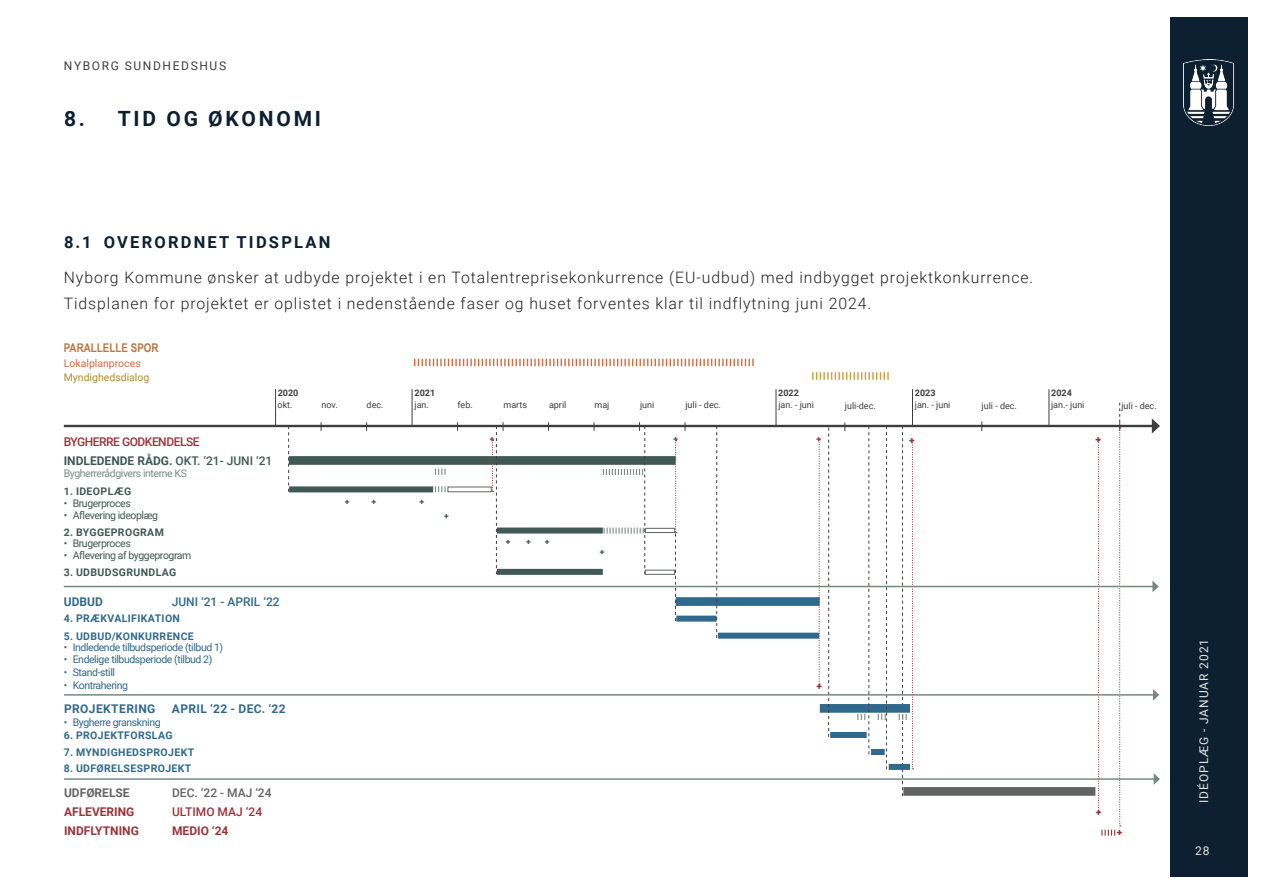
<style>
.page{position:relative;width:1263px;height:893px;background:#fff}
.page>*{position:absolute;margin:0;border:0;box-sizing:border-box;transform-origin:0 0}
.t1{font:700 21px "Roboto";letter-spacing:.135em;color:#0d2032}
.t2{font:700 16.5px "Roboto";letter-spacing:.135em;color:#0d2032}
.NK_Brødtekst{font:300 15.75px "Roboto";letter-spacing:.06em;color:#231f20}
.t3{font:700 12px "Roboto";letter-spacing:.035em;color:#30698c}
.t4{font:700 12px "Roboto";color:#405952}
.t5{font:700 12px "Roboto";color:#99343a}
.t6{font:12px "Roboto";letter-spacing:.085em;color:#e6e7dc}
.t7{font:500 12px "Roboto";letter-spacing:-.04em;color:#993239}
.t8{font:12px "Roboto";letter-spacing:.135em;color:#3e3e3f}
.t9{font:500 12px "Roboto";color:#30698c}
.t10{font:700 12px "Arial Narrow";color:#b74}
.t11{font:500 12px "Roboto";color:#626362}
.t12{font:500 12px "Roboto";color:#99343a}
.t13{font:700 12px "Roboto";color:#626362}
.t14{font:10.5px "Roboto";letter-spacing:-.04em;color:#30698c}
.t15{font:700 10.5px "Roboto";letter-spacing:.035em;color:#30698c}
.t16{font:10.5px "Roboto";letter-spacing:-.04em;color:#405952}
.t17{font:700 10.5px "Roboto";letter-spacing:.035em;color:#405952}
.t18{font:10.5px "Roboto";letter-spacing:-.04em;color:#798b86}
.t19{font:10.5px "Roboto";color:#b08d30}
.t20{font:10.5px "Roboto";color:#d16d42}
.t21{font:900 9.45px "Arial";color:#993239}
.t22{font:9px "Roboto";color:#3e3e3f}
.t23{font:700 9px "Roboto";color:#3e3e3f}
.t24{font:900 7.95px "Arial";color:#405952}
.t25{font:900 7.95px "Arial";color:#993239}
.s1{font-weight:500}
</style>
<div class="page">
<div style="left:1170px;top:17px;width:78px;height:860px;background:#0d2032"></div>
<img style="left:1184px;top:60px;width:50px;height:66px">
<svg style="left:812px;top:372px;width:77px;height:8px"></svg>
<svg style="left:435px;top:469px;width:11px;height:6px"></svg>
<hr style="left:64px;top:425px;width:1090px;height:2px;background:#3e3e3f">
<svg style="left:1152px;top:418px;width:8px;height:16px"></svg>
<div style="left:289px;top:456px;width:387px;height:9px;background:#405952"></div>
<div style="left:676px;top:597px;width:144px;height:9px;background:#30698c"></div>
<div style="left:676px;top:616px;width:40px;height:6px;background:#30698c"></div>
<div style="left:830px;top:732px;width:37px;height:6px;background:#30698c"></div>
<div style="left:718px;top:633px;width:101px;height:6px;background:#30698c"></div>
<svg style="left:414px;top:359px;width:340px;height:7px"></svg>
<div style="left:289px;top:486px;width:144px;height:6px;background:#405952"></div>
<div style="left:497px;top:527px;width:106px;height:6px;background:#405952"></div>
<hr style="left:275px;top:389px;width:1px;height:38px;background:#3e3e3f">
<hr style="left:412px;top:389px;width:1px;height:36px;background:#3e3e3f">
<svg style="left:288px;top:427px;width:1px;height:65px"></svg>
<svg style="left:716px;top:427px;width:1px;height:211px"></svg>
<hr style="left:776px;top:389px;width:1px;height:36px;background:#3e3e3f">
<hr style="left:912px;top:389px;width:1px;height:36px;background:#3e3e3f">
<hr style="left:1048px;top:389px;width:1px;height:37px;background:#3e3e3f">
<svg style="left:492px;top:427px;width:5px;height:147px"></svg>
<svg style="left:675px;top:440px;width:2px;height:181px"></svg>
<div style="left:497px;top:569px;width:106px;height:6px;background:#405952"></div>
<div style="left:645px;top:528px;width:30px;height:5px;border:1px solid #626363"></div>
<div style="left:447px;top:487px;width:45px;height:5px;border:1px solid #626363"></div>
<div style="left:645px;top:570px;width:30px;height:5px;border:1px solid #626363"></div>
<svg style="left:435px;top:486px;width:11px;height:6px"></svg>
<div style="left:820px;top:704px;width:90px;height:9px;background:#30698c"></div>
<div style="left:871px;top:749px;width:14px;height:6px;background:#30698c"></div>
<svg style="left:828px;top:428px;width:1px;height:309px"></svg>
<div style="left:889px;top:764px;width:21px;height:6px;background:#30698c"></div>
<div style="left:903px;top:787px;width:192px;height:9px;background:#626363"></div>
<svg style="left:899px;top:427px;width:14px;height:369px"></svg>
<svg style="left:878px;top:427px;width:9px;height:342px"></svg>
<svg style="left:857px;top:427px;width:12px;height:327px"></svg>
<hr style="left:64px;top:586px;width:1089px;height:1px;background:#748a7f">
<svg style="left:1152px;top:581px;width:7px;height:11px"></svg>
<hr style="left:64px;top:694px;width:1089px;height:2px;background:#748a7f">
<svg style="left:1153px;top:689px;width:6px;height:12px"></svg>
<hr style="left:64px;top:778px;width:1090px;height:2px;background:#748a7f">
<svg style="left:1154px;top:773px;width:6px;height:12px"></svg>
<svg style="left:594px;top:422px;width:51px;height:152px"></svg>
<svg style="left:1096px;top:403px;width:25px;height:433px"></svg>
<svg style="left:817px;top:439px;width:5px;height:246px"></svg>
<p class="t8" style="left:64px;top:57px;width:164px">NYBORG SUNDHEDSHUS</p>
<p class="t1" style="left:64px;top:104px;width:258px">8. TID OG ØKONOMI</p>
<p class="t2" style="left:64px;top:230px;width:268px">8.1 OVERORDNET TIDSPLAN</p>
<p class="NK_Brødtekst" style="left:64px;top:266px;width:971px">Nyborg Kommune ønsker at udbyde projektet i en Totalentreprisekonkurrence (EU-udbud) med indbygget projektkonkurrence.</p>
<p class="NK_Brødtekst" style="left:64px;top:292px;width:809px">Tidsplanen for projektet er oplistet i nedenstående faser og huset forventes klar til indflytning juni 2024.</p>
<p class="t10" style="left:64px;top:339px;width:96px">PARALLELLE SPOR</p>
<p class="t20" style="left:64px;top:356px;width:78px">Lokalplanproces</p>
<p class="t19" style="left:64px;top:370px;width:87px">Myndighedsdialog</p>
<p class="t23" style="left:278px;top:386px;width:22px">2020</p>
<p class="t23" style="left:415px;top:386px;width:22px">2021</p>
<p class="t23" style="left:778px;top:386px;width:22px">2022</p>
<p class="t23" style="left:915px;top:387px;width:22px">2023</p>
<p class="t23" style="left:1051px;top:386px;width:22px">2024</p>
<p class="t22" style="left:278px;top:399px;width:17px">okt.</p>
<p class="t22" style="left:322px;top:399px;width:18px">nov.</p>
<p class="t22" style="left:367px;top:399px;width:18px">dec.</p>
<p class="t22" style="left:415px;top:399px;width:16px">jan.</p>
<p class="t22" style="left:458px;top:399px;width:17px">feb.</p>
<p class="t22" style="left:503px;top:399px;width:25px">marts</p>
<p class="t22" style="left:549px;top:399px;width:19px">april</p>
<p class="t22" style="left:594px;top:399px;width:16px">maj</p>
<p class="t22" style="left:640px;top:399px;width:16px">juni</p>
<p class="t22" style="left:685px;top:399px;width:37px">juli - dec.</p>
<p class="t22" style="left:778px;top:399px;width:37px">jan. - juni</p>
<p class="t22" style="left:915px;top:399px;width:37px">jan. - juni</p>
<p class="t25" style="left:489px;top:434px;width:7px">+</p>
<p class="t25" style="left:673px;top:434px;width:7px">+</p>
<p class="t25" style="left:816px;top:433px;width:7px">+</p>
<p class="t21" style="left:909px;top:433px;width:8px">+</p>
<p class="t22" style="left:845px;top:399px;width:32px">juli-dec.</p>
<p class="t22" style="left:1051px;top:398px;width:35px">jan.- juni</p>
<p class="t22" style="left:981px;top:399px;width:37px">juli - dec.</p>
<p class="t7" style="left:64px;top:434px;width:137px">BYGHERRE GODKENDELSE</p>
<p class="t18" style="left:64px;top:466px;width:125px">Bygherrerådgivers interne KS</p>
<p class="t4" style="left:64px;top:452px;width:210px">INDLEDENDE RÅDG. <span class="s1">OKT. ‘21- JUNI ‘21</span></p>
<p class="t17" style="left:64px;top:483px;width:69px">1. IDEOPLÆG</p>
<p class="t16" style="left:64px;top:496px;width:69px">• Brugerproces</p>
<p class="t16" style="left:64px;top:508px;width:96px">• Aflevering ideoplæg</p>
<p class="t17" style="left:64px;top:525px;width:101px">2. BYGGEPROGRAM</p>
<p class="t16" style="left:64px;top:535px;width:69px">• Brugerproces</p>
<p class="t16" style="left:64px;top:548px;width:129px">• Aflevering af byggeprogram</p>
<p class="t17" style="left:64px;top:565px;width:114px">3. UDBUDSGRUNDLAG</p>
<p class="t3" style="left:64px;top:594px;width:41px">UDBUD</p>
<p class="t9" style="left:172px;top:594px;width:109px">JUNI ‘21 - APRIL ‘22</p>
<p class="t15" style="left:64px;top:611px;width:118px">4. PRÆKVALIFIKATION</p>
<p class="t15" style="left:64px;top:629px;width:131px">5. UDBUD/KONKURRENCE</p>
<p class="t14" style="left:64px;top:640px;width:161px">• Indledende tilbudsperiode (tilbud 1)</p>
<p class="t14" style="left:64px;top:652px;width:150px">• Endelige tilbudsperiode (tilbud 2)</p>
<p class="t14" style="left:64px;top:665px;width:53px">• Stand-still</p>
<p class="t14" style="left:64px;top:678px;width:66px">• Kontrahering</p>
<p class="t3" style="left:64px;top:701px;width:93px">PROJEKTERING</p>
<p class="t3" style="left:172px;top:701px;width:115px">APRIL ‘22 - DEC. ‘22</p>
<p class="t14" style="left:64px;top:714px;width:98px">• Bygherre granskning</p>
<p class="t15" style="left:64px;top:728px;width:110px">6. PROJEKTFORSLAG</p>
<p class="t15" style="left:64px;top:745px;width:132px">7. MYNDIGHEDSPROJEKT</p>
<p class="t15" style="left:64px;top:761px;width:129px">8. UDFØRELSESPROJEKT</p>
<p class="t13" style="left:64px;top:784px;width:67px">UDFØRELSE</p>
<p class="t11" style="left:172px;top:784px;width:101px">DEC. ‘22 - MAJ ‘24</p>
<p class="t5" style="left:64px;top:803px;width:72px">AFLEVERING</p>
<p class="t12" style="left:172px;top:803px;width:92px">ULTIMO MAJ ‘24</p>
<p class="t5" style="left:64px;top:823px;width:76px">INDFLYTNING</p>
<p class="t5" style="left:172px;top:823px;width:58px">MEDIO ‘24</p>
<p class="t24" style="left:350px;top:507px;width:7px;rotate:-180deg">+</p>
<p class="t24" style="left:376px;top:507px;width:7px;rotate:-180deg">+</p>
<p class="t24" style="left:424px;top:507px;width:7px;rotate:-180deg">+</p>
<p class="t24" style="left:444px;top:510px;width:7px">+</p>
<p class="t24" style="left:511px;top:547px;width:7px;rotate:-180deg">+</p>
<p class="t24" style="left:531px;top:547px;width:7px;rotate:-180deg">+</p>
<p class="t24" style="left:550px;top:548px;width:7px;rotate:-180deg">+</p>
<p class="t21" style="left:1095px;top:433px;width:8px">+</p>
<p class="t22" style="left:1121px;top:400px;width:37px">juli - dec.</p>
<p class="t21" style="left:1116px;top:826px;width:8px">+</p>
<p class="t6" style="left:1195px;top:803px;width:166px;rotate:-90deg">IDÉOPLÆG - JANUAR 2021</p>
<p class="t6" style="left:1195px;top:843px;width:16px">28</p>
</div>
